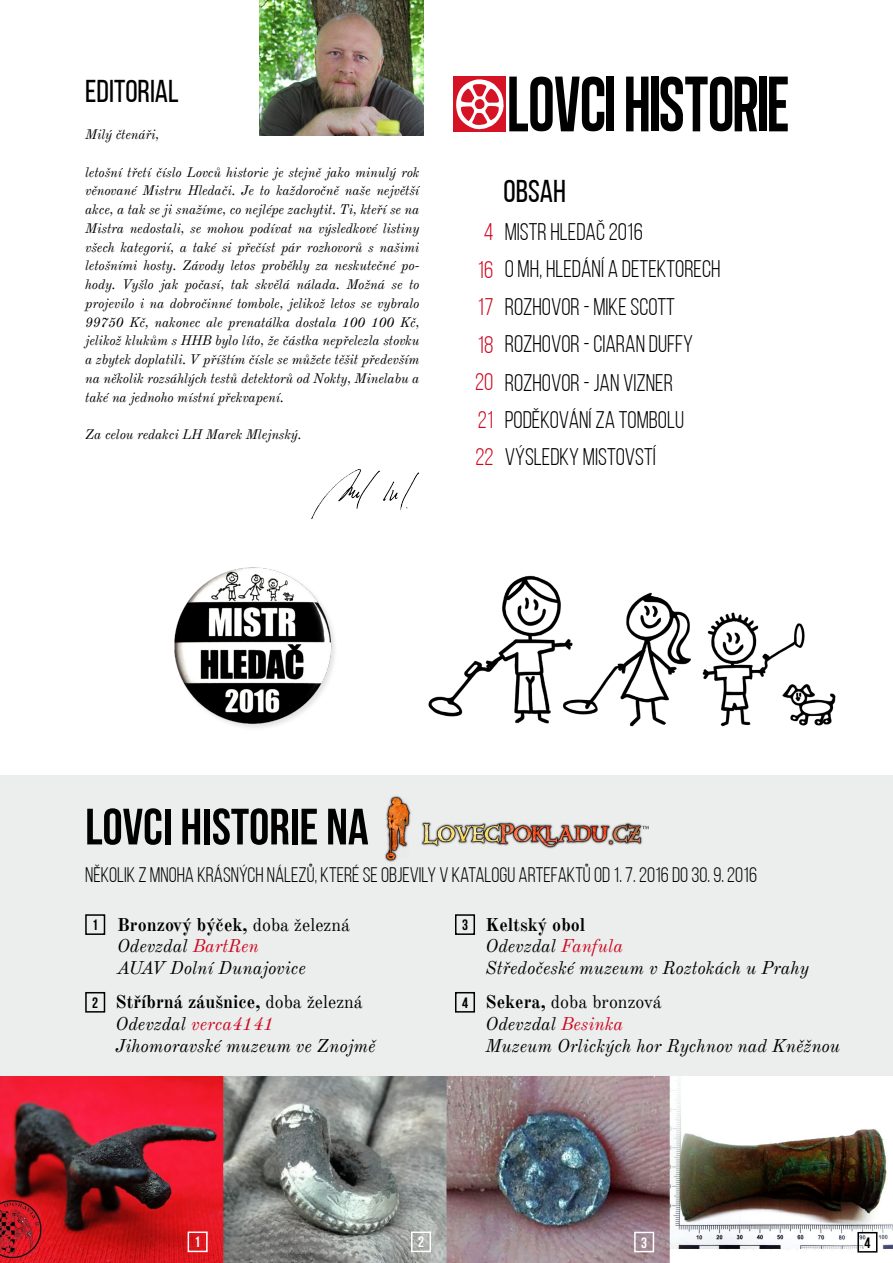
<style>
.page{position:relative;width:893px;height:1263px;background:#fff}
.page>*{position:absolute;margin:0;border:0;box-sizing:border-box;transform-origin:0 0}
.t1{font:700 51px "Bebas Neue";color:#000}
.t2{font:31.5px "Bebas Neue";color:#000}
.t3{font:24px "Bebas Neue";color:#000}
.t4{font:24px/37.5px "Bebas Neue";color:#cd071e;text-align:center}
.t5{font:21px "Bebas Neue";color:#000}
.t6{font:italic 18px/21.6px "Old Standard TT";color:#000}
.t7{font:700 15px "Bebas Neue";color:#000}
.t8{font:700 15px "Bebas Neue";color:#fff}
.t9{font:italic 13.5px/18.8px "Old Standard TT";letter-spacing:-.01em;color:#000;text-align:justify}
.s1{font-weight:700;font-style:normal}
.s2{font-style:normal}
.s3{color:#cd071e}
</style>
<div class="page">
<div style="left:0;top:775px;width:893px;height:488px;background:#eceded"></div>
<img style="left:385px;top:796px;width:264px;height:66px">
<img style="left:0;top:1076px;width:893px;height:187px">
<div style="left:607px;top:77px;width:7px;height:54px;background:#000"></div>
<svg style="left:626px;top:77px;width:22px;height:54px"></svg>
<div style="left:651px;top:77px;width:7px;height:54px;background:#000"></div>
<svg style="left:660px;top:77px;width:97px;height:54px"></svg>
<div style="left:759px;top:77px;width:8px;height:54px;background:#000"></div>
<svg style="left:769px;top:77px;width:19px;height:54px"></svg>
<div style="left:453px;top:76px;width:53px;height:56px;background:#d61225"></div>
<svg style="left:456px;top:77px;width:148px;height:54px"></svg>
<div style="left:85px;top:914px;width:20px;height:21px;border:2px solid #000"></div>
<div style="left:85px;top:992px;width:20px;height:20px;border:2px solid #000"></div>
<div style="left:455px;top:992px;width:20px;height:20px;border:2px solid #000"></div>
<div style="left:455px;top:914px;width:20px;height:21px;border:2px solid #000"></div>
<div style="left:188px;top:1231px;width:20px;height:21px;border:2px solid #fff"></div>
<div style="left:411px;top:1231px;width:20px;height:21px;border:2px solid #fff"></div>
<div style="left:634px;top:1232px;width:20px;height:20px;border:2px solid #fff"></div>
<img style="left:174px;top:567px;width:161px;height:161px">
<div style="left:857px;top:1232px;width:20px;height:20px;border:2px solid #000"></div>
<img style="left:428px;top:575px;width:408px;height:152px">
<img style="left:311px;top:469px;width:109px;height:50px">
<img style="left:259px;top:0;width:165px;height:136px">
<h2 class="t2" style="left:85px;top:74px;width:95px">EDITORIAL</h2>
<p class="t9" style="left:85px;top:125px;width:76px">Milý čtenáři,</p>
<p class="t9" style="left:85px;top:163px;width:336px">letošní třetí číslo Lovců historie je stejně jako minulý rok věnované Mistru Hledači. Je to každoročně naše největší akce, a tak se ji snažíme, co nejlépe zachytit. Ti, kteří se na Mistra nedostali, se mohou podívat na výsledkové listiny všech kategorií, a také si přečíst pár rozhovorů s našimi letošními hosty. Závody letos proběhly za neskutečné po&shy;hody. Vyšlo jak počasí, tak skvělá nálada. Možná se to projevilo i na dobročinné tombole, jelikož letos se vybralo 99750 Kč, nakonec ale prenatálka dostala 100 100 Kč, jelikož klukům s HHB bylo líto, že částka nepřelezla stovku a zbytek doplatili. V příštím čísle se můžete těšit především na několik rozsáhlých testů detektorů od Nokty, Minelabu a také na jednoho místní překvapení.</p>
<p class="t9" style="left:85px;top:425px;width:218px">Za celou redakci LH Marek Mlejnský.</p>
<h3 class="t4" style="left:475px;top:213px;width:20px">4<br>16<br>17<br>18<br>20<br>21<br>22</h3>
<h2 class="t2" style="left:503px;top:174px;width:64px">OBSAH</h2>
<h3 class="t3" style="left:505px;top:219px;width:140px">MISTR HLEDAČ 2016</h3>
<h3 class="t3" style="left:505px;top:256px;width:217px">O MH, HLEDÁNÍ A DETEKTORECH</h3>
<h3 class="t3" style="left:505px;top:294px;width:172px">ROZHOVOR - MIKE SCOTT</h3>
<h3 class="t3" style="left:505px;top:331px;width:190px">ROZHOVOR - CIARAN DUFFY</h3>
<h3 class="t3" style="left:505px;top:369px;width:170px">ROZHOVOR - JAN VIZNER</h3>
<h3 class="t3" style="left:505px;top:406px;width:181px">PODĚKOVÁNÍ ZA TOMBOLU</h3>
<h3 class="t3" style="left:505px;top:444px;width:153px">VÝSLEDKY MISTOVSTÍ</h3>
<h1 class="t1" style="left:85px;top:799px;width:285px">LOVCI HISTORIE NA</h1>
<h3 class="t5" style="left:85px;top:863px;width:673px">NĚKOLIK Z MNOHA KRÁSNÝCH NÁLEZŮ, KTERÉ SE OBJEVILY V KATALOGU ARTEFAKTŮ OD 1. 7. 2016 DO 30. 9. 2016</h3>
<h3 class="t6" style="left:117px;top:914px;width:235px"><span class="s1">Bronzový býček,</span> <span class="s2">doba železná<br></span>Odevzdal <span class="s3">BartRen<br></span>AUAV Dolní Dunajovice</h3>
<h3 class="t6" style="left:116px;top:992px;width:261px"><span class="s1">Stříbrná záušnice,</span> <span class="s2">doba železná<br></span>Odevzdal <span class="s3">verca4141<br></span>Jihomoravské muzeum ve Znojmě</h3>
<h3 class="t6" style="left:486px;top:992px;width:356px"><span class="s1">Sekera,</span> <span class="s2">doba bronzová<br></span>Odevzdal <span class="s3">Besinka<br></span>Muzeum Orlických hor Rychnov nad Kněžnou</h3>
<h3 class="t6" style="left:486px;top:914px;width:325px"><span class="s1">Keltský obol<br></span>Odevzdal <span class="s3">Fanfula<br></span>Středočeské muzeum v Roztokách u Prahy</h3>
<p class="t7" style="left:462px;top:917px;width:7px">3</p>
<p class="t7" style="left:92px;top:917px;width:7px">1</p>
<p class="t7" style="left:92px;top:994px;width:7px">2</p>
<p class="t7" style="left:462px;top:994px;width:7px">4</p>
<p class="t8" style="left:195px;top:1234px;width:7px">1</p>
<p class="t8" style="left:418px;top:1234px;width:7px">2</p>
<p class="t8" style="left:641px;top:1234px;width:7px">3</p>
<p class="t7" style="left:864px;top:1234px;width:7px">4</p>
</div>
